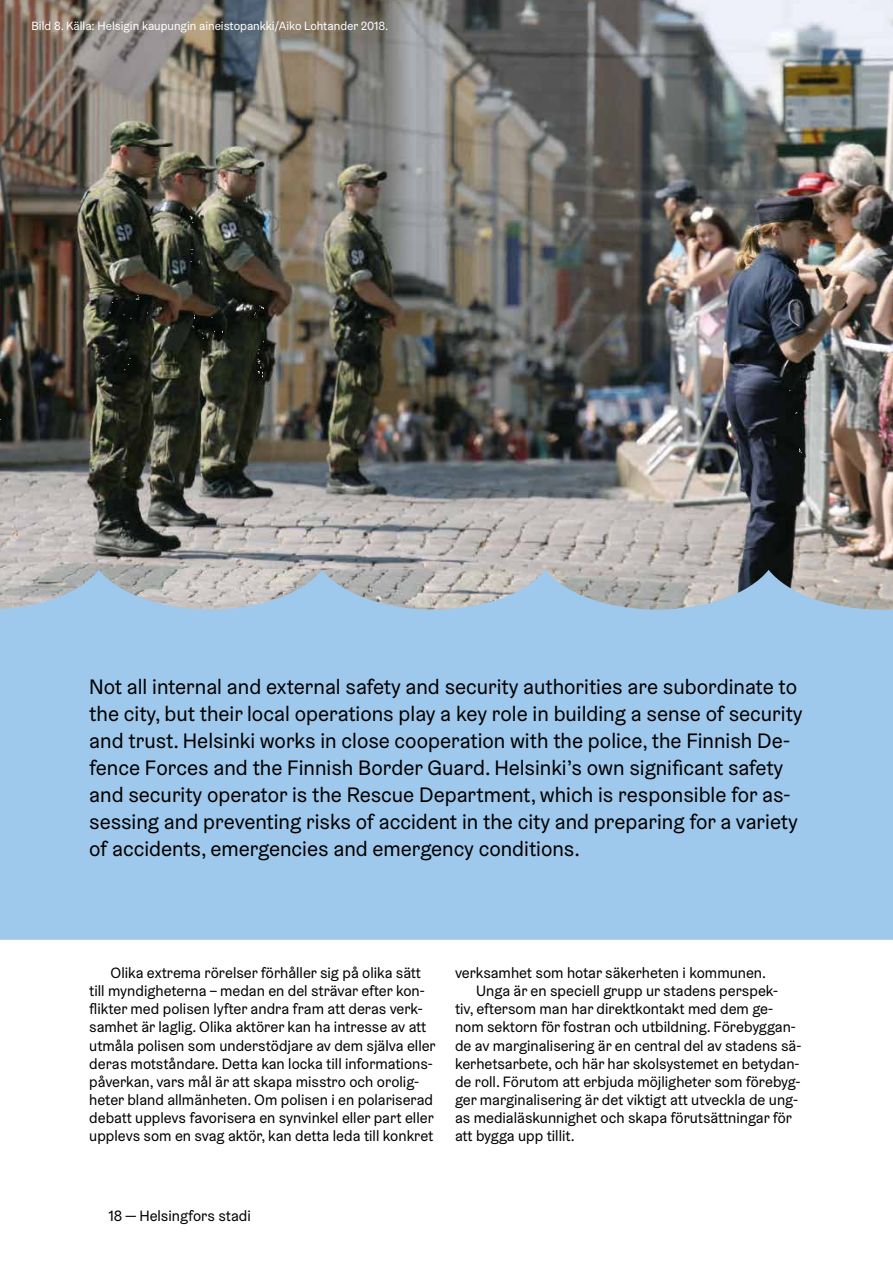
<style>
.page{position:relative;width:893px;height:1263px;background:#fff}
.page>*{position:absolute;margin:0;border:0;box-sizing:border-box;transform-origin:0 0}
.t1{font:21px/27px "Helsinki Grotesk";color:#000}
.t2{font:15px/18px "Helsinki Grotesk";color:#000}
.t3{font:12px "Helsinki Grotesk";color:#fff}
</style>
<div class="page">
<img style="left:0;top:0;width:893px;height:570px">
<svg style="left:0;top:570px;width:893px;height:370px;background:#a0c7e7"></svg>
<svg style="left:892px;top:209px;width:1px;height:449px"></svg>
<p class="t3" style="left:32px;top:19px;width:358px">Bild 8. Källa: Helsigin kaupungin aineistopankki/Aiko Lohtander 2018.</p>
<p class="t1" style="left:89px;top:673px;width:715px">Not all internal and external safety and security authorities are subordinate to the city, but their local operations play a key role in building a sense of security and trust. Helsinki works in close cooperation with the police, the Finnish De&shy;fence Forces and the Finnish Border Guard. Helsinki’s own significant safety and security operator is the Rescue Department, which is responsible for as&shy;sessing and preventing risks of accident in the city and preparing for a variety of accidents, emergencies and emergency conditions.</p>
<p class="t2" style="left:89px;top:964px;width:348px;text-indent:21px">Olika extrema rörelser förhåller sig på olika sätt till myndigheterna – medan en del strävar efter kon&shy;flikter med polisen lyfter andra fram att deras verk&shy;samhet är laglig. Olika aktörer kan ha intresse av att utmåla polisen som understödjare av dem själva eller deras motståndare. Detta kan locka till informations&shy;påverkan, vars mål är att skapa misstro och orolig&shy;heter bland allmänheten. Om polisen i en polariserad debatt upplevs favorisera en synvinkel eller part eller upplevs som en svag aktör, kan detta leda till konkret</p>
<p class="t2" style="left:455px;top:964px;width:313px">verksamhet som hotar säkerheten i kommunen.</p>
<p class="t2" style="left:476px;top:982px;width:303px">Unga är en speciell grupp ur stadens perspek-</p>
<p class="t2" style="left:455px;top:1000px;width:320px">tiv, eftersom man har direktkontakt med dem ge-</p>
<p class="t2" style="left:455px;top:1018px;width:342px">nom sektorn för fostran och utbildning. Förebyggan-</p>
<p class="t2" style="left:455px;top:1036px;width:348px">de av marginalisering är en central del av stadens sä-</p>
<p class="t2" style="left:455px;top:1054px;width:346px">kerhetsarbete, och här har skolsystemet en betydan-</p>
<p class="t2" style="left:455px;top:1072px;width:347px">de roll. Förutom att erbjuda möjligheter som förebyg-</p>
<p class="t2" style="left:455px;top:1090px;width:344px">ger marginalisering är det viktigt att utveckla de ung-</p>
<p class="t2" style="left:455px;top:1108px;width:339px">as medialäskunnighet och skapa förutsättningar för</p>
<p class="t2" style="left:455px;top:1126px;width:121px">att bygga upp tillit.</p>
<p class="t2" style="left:108px;top:1206px;width:144px">18 — Helsingfors stadi</p>
</div>
